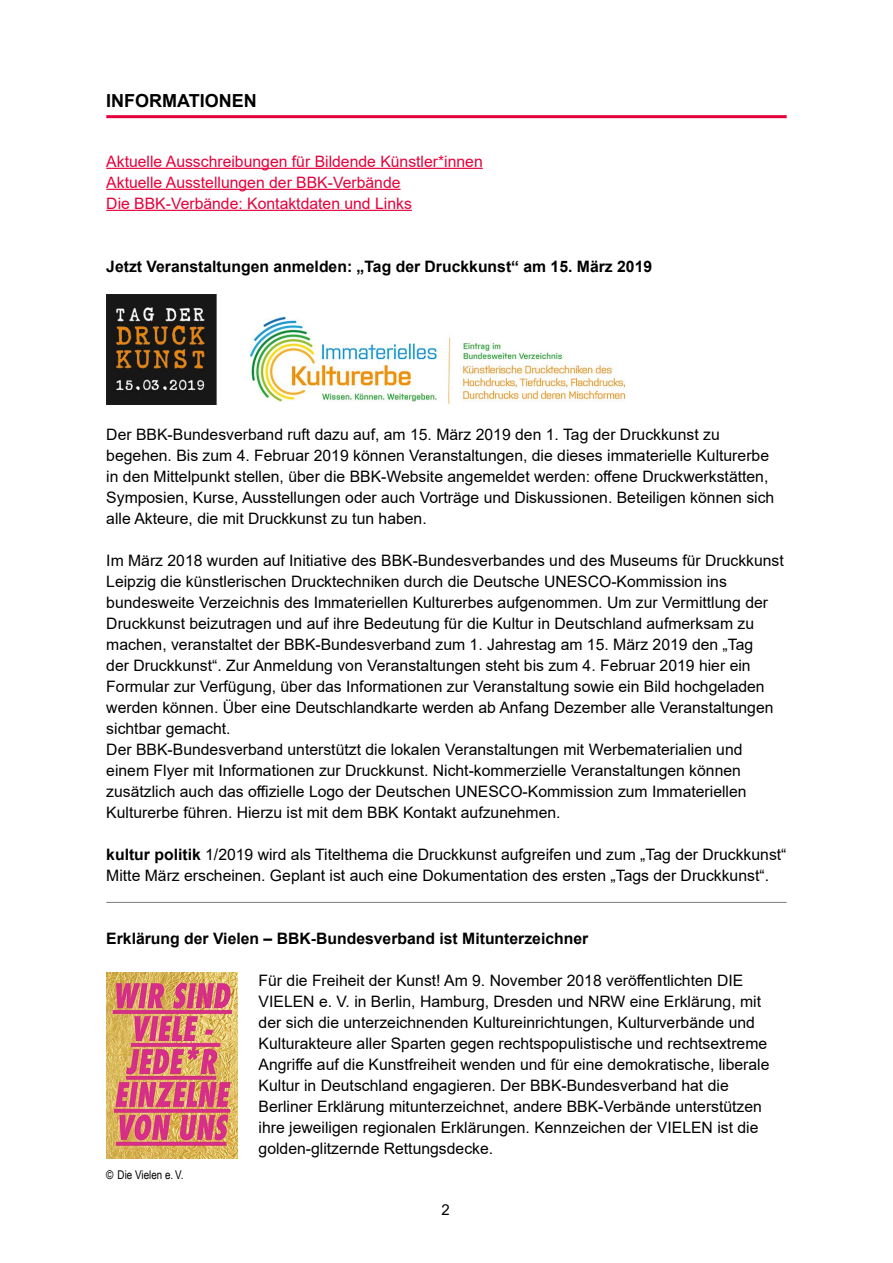
<style>
.page{position:relative;width:893px;height:1263px;background:#fff}
.page>*{position:absolute;margin:0;border:0;box-sizing:border-box;transform-origin:0 0}
.t1{font:700 18px "Arial";color:#000}
.t2{font:15.75px/21px "Arial";color:#000}
.t3{font:15.75px/21px "Arial";color:#e4003b}
.t4{font:700 15.75px "Arial";color:#000}
.t5{font:15px "Arial";color:#000}
.t6{font:12px "Arial Narrow";color:#000}
.s1{font-weight:700}
</style>
<div class="page">
<hr style="left:106px;top:115px;width:681px;height:3px;background:#e4003b">
<hr style="left:106px;top:168px;width:377px;height:1px;background:#e4003b">
<hr style="left:106px;top:189px;width:294px;height:1px;background:#e4003b">
<hr style="left:106px;top:210px;width:306px;height:1px;background:#e4003b">
<hr style="left:106px;top:902px;width:681px;height:1px;background:#7c7b7b">
<img style="left:106px;top:294px;width:519px;height:111px">
<img style="left:106px;top:973px;width:131px;height:185px">
<p class="t1" style="left:106px;top:88px;width:152px">INFORMATIONEN</p>
<p class="t3" style="left:106px;top:151px;width:378px">Aktuelle Ausschreibungen für Bildende Künstler*innen<br>Aktuelle Ausstellungen der BBK-Verbände<br>Die BBK-Verbände: Kontaktdaten und Links</p>
<p class="t4" style="left:106px;top:255px;width:547px">Jetzt Veranstaltungen anmelden: „Tag der Druckkunst“ am 15. März 2019</p>
<p class="t2" style="left:106px;top:424px;width:669px">Der BBK-Bundesverband ruft dazu auf, am 15. März 2019 den 1. Tag der Druckkunst zu begehen. Bis zum 4. Februar 2019 können Veranstaltungen, die dieses immaterielle Kulturerbe in den Mittelpunkt stellen, über die BBK-Website angemeldet werden: offene Druckwerkstätten, Symposien, Kurse, Ausstellungen oder auch Vorträge und Diskussionen. Beteiligen können sich alle Akteure, die mit Druckkunst zu tun haben.</p>
<p class="t2" style="left:106px;top:550px;width:679px">Im März 2018 wurden auf Initiative des BBK-Bundesverbandes und des Museums für Druckkunst Leipzig die künstlerischen Drucktechniken durch die Deutsche UNESCO-Kommission ins bundesweite Verzeichnis des Immateriellen Kulturerbes aufgenommen. Um zur Vermittlung der Druckkunst beizutragen und auf ihre Bedeutung für die Kultur in Deutschland aufmerksam zu machen, veranstaltet der BBK-Bundesverband zum 1. Jahrestag am 15. März 2019 den „Tag<br>der Druckkunst“. Zur Anmeldung von Veranstaltungen steht bis zum 4. Februar 2019 hier ein Formular zur Verfügung, über das Informationen zur Veranstaltung sowie ein Bild hochgeladen werden können. Über eine Deutschlandkarte werden ab Anfang Dezember alle Veranstaltungen sichtbar gemacht.<br>Der BBK-Bundesverband unterstützt die lokalen Veranstaltungen mit Werbematerialien und einem Flyer mit Informationen zur Druckkunst. Nicht-kommerzielle Veranstaltungen können zusätzlich auch das offizielle Logo der Deutschen UNESCO-Kommission zum Immateriellen Kulturerbe führen. Hierzu ist mit dem BBK Kontakt aufzunehmen.</p>
<p class="t2" style="left:106px;top:843px;width:682px"><span class="s1">kultur politik</span> 1/2019 wird als Titelthema die Druckkunst aufgreifen und zum „Tag der Druckkunst“<br>Mitte März erscheinen. Geplant ist auch eine Dokumentation des ersten „Tags der Druckkunst“.</p>
<p class="t4" style="left:106px;top:927px;width:483px">Erklärung der Vielen – BBK-Bundesverband ist Mitunterzeichner</p>
<p class="t2" style="left:259px;top:969px;width:512px">Für die Freiheit der Kunst! Am 9. November 2018 veröffentlichten DIE VIELEN e. V. in Berlin, Hamburg, Dresden und NRW eine Erklärung, mit der sich die unterzeichnenden Kultureinrichtungen, Kulturverbände und Kulturakteure aller Sparten gegen rechtspopulistische und rechtsextreme Angriffe auf die Kunstfreiheit wenden und für eine demokratische, liberale Kultur in Deutschland engagieren. Der BBK-Bundesverband hat die Berliner Erklärung mitunterzeichnet, andere BBK-Verbände unterstützen ihre jeweiligen regionalen Erklärungen. Kennzeichen der VIELEN ist die golden-glitzernde Rettungsdecke.</p>
<p class="t6" style="left:106px;top:1166px;width:79px">© Die Vielen e. V.</p>
<p class="t5" style="left:442px;top:1200px;width:10px">2</p>
</div>
